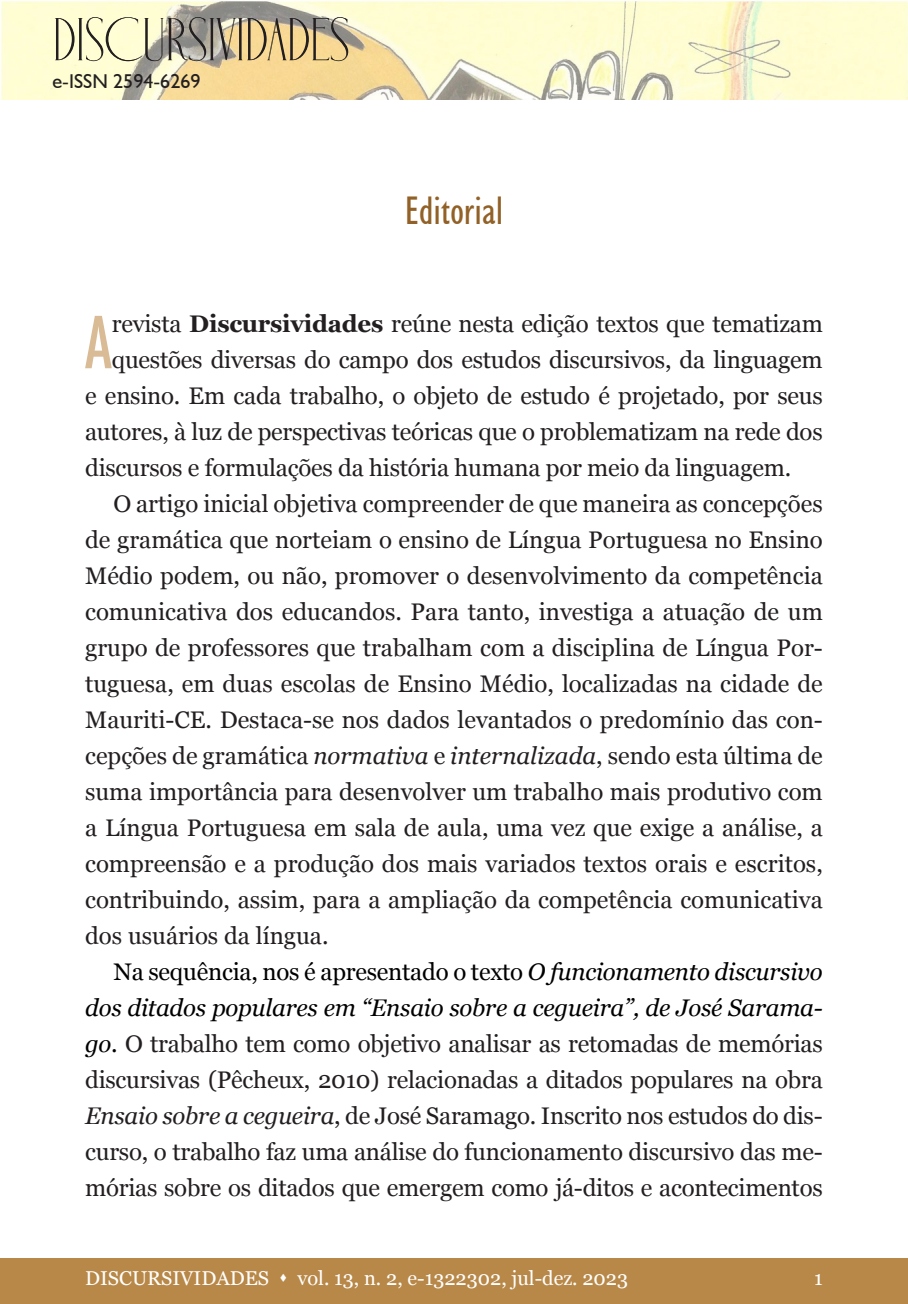
<style>
.page{position:relative;width:908px;height:1304px;background:#fff}
.page>*{position:absolute;margin:0;border:0;box-sizing:border-box;transform-origin:0 0}
.t1{font:condensed 76.8px "Humanist 521 BT";color:#d9bb96}
.t2{font:60px "Holipop";color:#231f20}
.t3{font:condensed 40px "Humanist 521 BT";color:#916127}
.t4{font:24px/36px "Georgia";letter-spacing:-.01em;color:#231f20;text-align:justify}
.t5{font:20px "Georgia";color:#fff}
.t6{font:20px "Humanist 521 BT";color:#231f20}
.s1{font-weight:700}
.s2{font-style:italic}
.s3{color:#000}
.s4{font-style:italic;color:#000}
</style>
<div class="page">
<div style="left:0;top:1259px;width:907px;height:45px;background:#b88849"></div>
<img style="left:1px;top:0;width:906px;height:100px">
<h2 class="t2" style="left:52px;top:10px;width:298px">DISCURSIVIDADES</h2>
<p class="t6" style="left:52px;top:69px;width:150px">e-ISSN 2594-6269</p>
<p class="t3" style="left:404px;top:188px;width:100px">Editorial</p>
<p class="t1" style="left:84px;top:298px;width:30px">A</p>
<p class="t4" style="left:112px;top:305px;width:712px">revista <span class="s1">Discursividades</span> reúne nesta edição textos que tematizam</p>
<p class="t4" style="left:112px;top:341px;width:712px">questões diversas do campo dos estudos discursivos, da linguagem</p>
<p class="t4" style="left:85px;top:377px;width:738px">e ensino. Em cada trabalho, o objeto de estudo é projetado, por seus</p>
<p class="t4" style="left:85px;top:413px;width:738px">autores, à luz de perspectivas teóricas que o problematizam na rede dos</p>
<p class="t4" style="left:85px;top:449px;width:707px">discursos e formulações da história humana por meio da linguagem.</p>
<p class="t4" style="left:85px;top:485px;width:739px;text-indent:28px">O artigo inicial objetiva compreender de que maneira as concepções de gramática que norteiam o ensino de Língua Portuguesa no Ensino Médio podem, ou não, promover o desenvolvimento da competência comunicativa dos educandos. Para tanto, investiga a atuação de um grupo de professores que trabalham com a disciplina de Língua Por&shy;tuguesa, em duas escolas de Ensino Médio, localizadas na cidade de Mauriti-CE. Destaca-se nos dados levantados o predomínio das con&shy;cepções de gramática <span class="s2">normativa</span> e <span class="s2">internalizada</span>, sendo esta última de suma importância para desenvolver um trabalho mais produtivo com a Língua Portuguesa em sala de aula, uma vez que exige a análise, a compreensão e a produção dos mais variados textos orais e escritos, contribuindo, assim, para a ampliação da competência comunicativa dos usuários da língua.</p>
<p class="t4" style="left:85px;top:953px;width:739px;text-indent:28px"><span class="s3">Na sequência, nos é apresentado o texto</span> <span class="s4">O funcionamento discursivo dos ditados populares em “Ensaio sobre a cegueira”, de José Sarama&shy;go</span><span class="s3">.</span> O trabalho tem como objetivo analisar as retomadas de memórias discursivas (Pêcheux, 2010) relacionadas a ditados populares na obra <span class="s2">Ensaio sobre a cegueira</span>, de José Saramago. Inscrito nos estudos do dis&shy;curso, o trabalho faz uma análise do funcionamento discursivo das me&shy;mórias sobre os ditados que emergem como já-ditos e acontecimentos</p>
<p class="t5" style="left:85px;top:1264px;width:544px">DISCURSIVIDADES ▲ vol. 13, n. 2, e-1322302, jul-dez. 2023</p>
<p class="t5" style="left:813px;top:1264px;width:10px">1</p>
</div>
